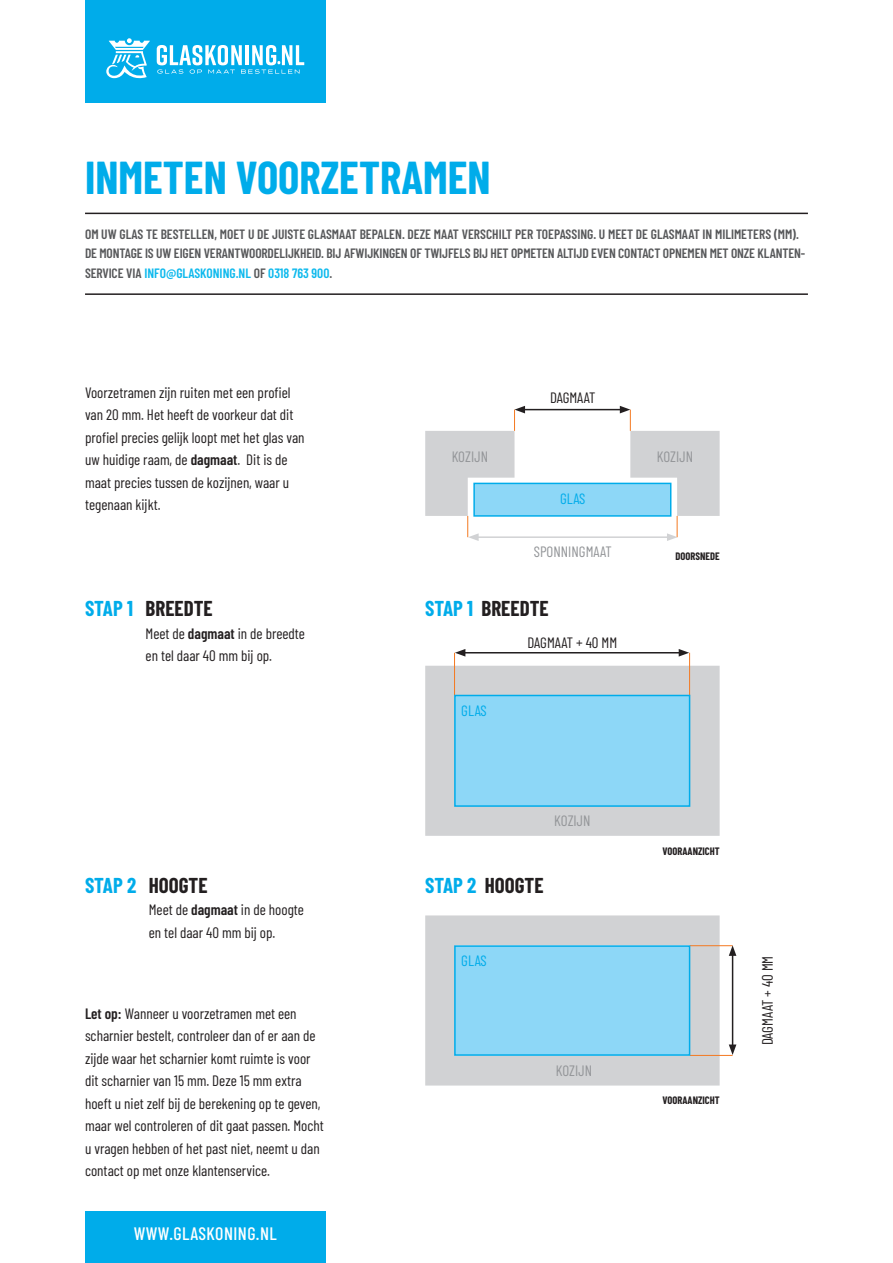
<style>
.page{position:relative;width:893px;height:1263px;background:#fff}
.page>*{position:absolute;margin:0;border:0;box-sizing:border-box;transform-origin:0 0}
.t1{font:700 45px "Barlow Condensed";color:#00acea}
.t2{font:700 21px "Barlow Condensed";color:#231f20}
.t3{font:500 18px "Barlow Condensed";letter-spacing:.025em;color:#fff}
.t4{font:15px/22.5px "Barlow Condensed";color:#231f20}
.t5{font:15px "Barlow Condensed";color:#939598}
.t6{font:15px "Barlow Condensed";color:#00acea}
.t7{font:600 13.5px/19.5px "Barlow Condensed";letter-spacing:-.01em;color:#57585a}
.t8{font:700 10.5px "Barlow Condensed";color:#231f20}
.s1{color:#0db9ed}
.s2{font-weight:600}
.s3{color:#00acea}
</style>
<div class="page">
<div style="left:85px;top:0;width:241px;height:102px;background:#00acea"></div>
<div style="left:85px;top:1212px;width:241px;height:51px;background:#00acea"></div>
<svg style="left:106px;top:38px;width:44px;height:41px"></svg>
<svg style="left:157px;top:45px;width:147px;height:29px"></svg>
<div style="left:473px;top:483px;width:198px;height:34px;background:#8dd7f7;border:2px solid #00acea"></div>
<hr style="left:523px;top:409px;width:99px;height:1px;background:#231f20">
<hr style="left:476px;top:536px;width:193px;height:2px;background:#d1d2d4">
<hr style="left:463px;top:652px;width:218px;height:1px;background:#231f20">
<svg style="left:455px;top:649px;width:10px;height:8px"></svg>
<svg style="left:679px;top:649px;width:10px;height:8px"></svg>
<svg style="left:425px;top:406px;width:100px;height:135px"></svg>
<svg style="left:620px;top:406px;width:100px;height:135px"></svg>
<div style="left:425px;top:666px;width:295px;height:170px;background:#d1d2d4"></div>
<div style="left:425px;top:915px;width:295px;height:170px;background:#d1d2d4"></div>
<hr style="left:454px;top:653px;width:1px;height:42px;background:#f47921">
<hr style="left:689px;top:653px;width:1px;height:42px;background:#f47921">
<hr style="left:690px;top:945px;width:43px;height:1px;background:#f47921">
<hr style="left:690px;top:1055px;width:43px;height:1px;background:#f47921">
<hr style="left:732px;top:953px;width:1px;height:94px;background:#231f20">
<svg style="left:729px;top:945px;width:7px;height:11px"></svg>
<svg style="left:729px;top:1044px;width:7px;height:11px"></svg>
<div style="left:454px;top:695px;width:236px;height:112px;background:#8dd7f7;border:2px solid #00acea"></div>
<div style="left:454px;top:945px;width:236px;height:111px;background:#8dd7f7;border:2px solid #00acea"></div>
<hr style="left:85px;top:213px;width:723px;height:1px;background:#231f20">
<hr style="left:85px;top:293px;width:723px;height:2px;background:#231f20">
<h1 class="t1" style="left:85px;top:146px;width:407px">INMETEN VOORZETRAMEN</h1>
<p class="t7" style="left:85px;top:223px;width:722px">OM UW GLAS TE BESTELLEN, MOET U DE JUISTE GLASMAAT BEPALEN. DEZE MAAT VERSCHILT PER TOEPASSING. U MEET DE GLASMAAT IN MILIMETERS (MM).<br>DE MONTAGE IS UW EIGEN VERANTWOORDELIJKHEID. BIJ AFWIJKINGEN OF TWIJFELS BIJ HET OPMETEN ALTIJD EVEN CONTACT OPNEMEN MET ONZE KLANTEN-<br>SERVICE VIA <span class="s1">INFO@GLASKONING.NL</span> OF <span class="s1">0318 763 900</span>.</p>
<p class="t4" style="left:85px;top:380px;width:221px">Voorzetramen zijn ruiten met een profiel van 20 mm. Het heeft de voorkeur dat dit profiel precies gelijk loopt met het glas van uw huidige raam, de <span class="s2">dagmaat</span>. Dit is de maat precies tussen de kozijnen, waar u tegenaan kijkt.</p>
<h2 class="t2" style="left:85px;top:594px;width:129px"><span class="s3">STAP 1</span> BREEDTE</h2>
<p class="t4" style="left:146px;top:621px;width:161px">Meet de <span class="s2">dagmaat</span> in de breedte en tel daar 40 mm bij op.</p>
<p class="t5" style="left:452px;top:446px;width:38px">KOZIJN</p>
<p class="t4" style="left:550px;top:385px;width:47px">DAGMAAT</p>
<p class="t6" style="left:560px;top:487px;width:27px">GLAS</p>
<p class="t5" style="left:534px;top:541px;width:79px">SPONNINGMAAT</p>
<h2 class="t2" style="left:425px;top:594px;width:125px"><span class="s3">STAP 1</span> BREEDTE</h2>
<p class="t6" style="left:461px;top:700px;width:27px">GLAS</p>
<p class="t4" style="left:528px;top:630px;width:91px">DAGMAAT + 40 MM</p>
<p class="t5" style="left:554px;top:810px;width:38px">KOZIJN</p>
<h2 class="t2" style="left:85px;top:870px;width:124px"><span class="s3">STAP 2</span> HOOGTE</h2>
<h2 class="t2" style="left:425px;top:870px;width:120px"><span class="s3">STAP 2</span> HOOGTE</h2>
<p class="t4" style="left:149px;top:897px;width:157px">Meet de <span class="s2">dagmaat</span> in de hoogte en tel daar 40 mm bij op.</p>
<p class="t4" style="left:85px;top:1001px;width:240px"><span class="s2">Let op:</span> Wanneer u voorzetramen met een scharnier bestelt, controleer dan of er aan de zijde waar het scharnier komt ruimte is voor dit scharnier van 15 mm. Deze 15 mm extra hoeft u niet zelf bij de berekening op te geven, maar wel controleren of dit gaat passen. Mocht u vragen hebben of het past niet, neemt u dan contact op met onze klantenservice.</p>
<p class="t3" style="left:134px;top:1221px;width:145px">WWW.GLASKONING.NL</p>
<p class="t6" style="left:461px;top:950px;width:27px">GLAS</p>
<p class="t5" style="left:556px;top:1060px;width:38px">KOZIJN</p>
<p class="t5" style="left:657px;top:446px;width:38px">KOZIJN</p>
<p class="t8" style="left:675px;top:549px;width:46px">DOORSNEDE</p>
<p class="t8" style="left:662px;top:844px;width:59px">VOORAANZICHT</p>
<p class="t8" style="left:662px;top:1093px;width:59px">VOORAANZICHT</p>
<p class="t4" style="left:755px;top:1045px;width:91px;rotate:-90deg">DAGMAAT + 40 MM</p>
</div>
